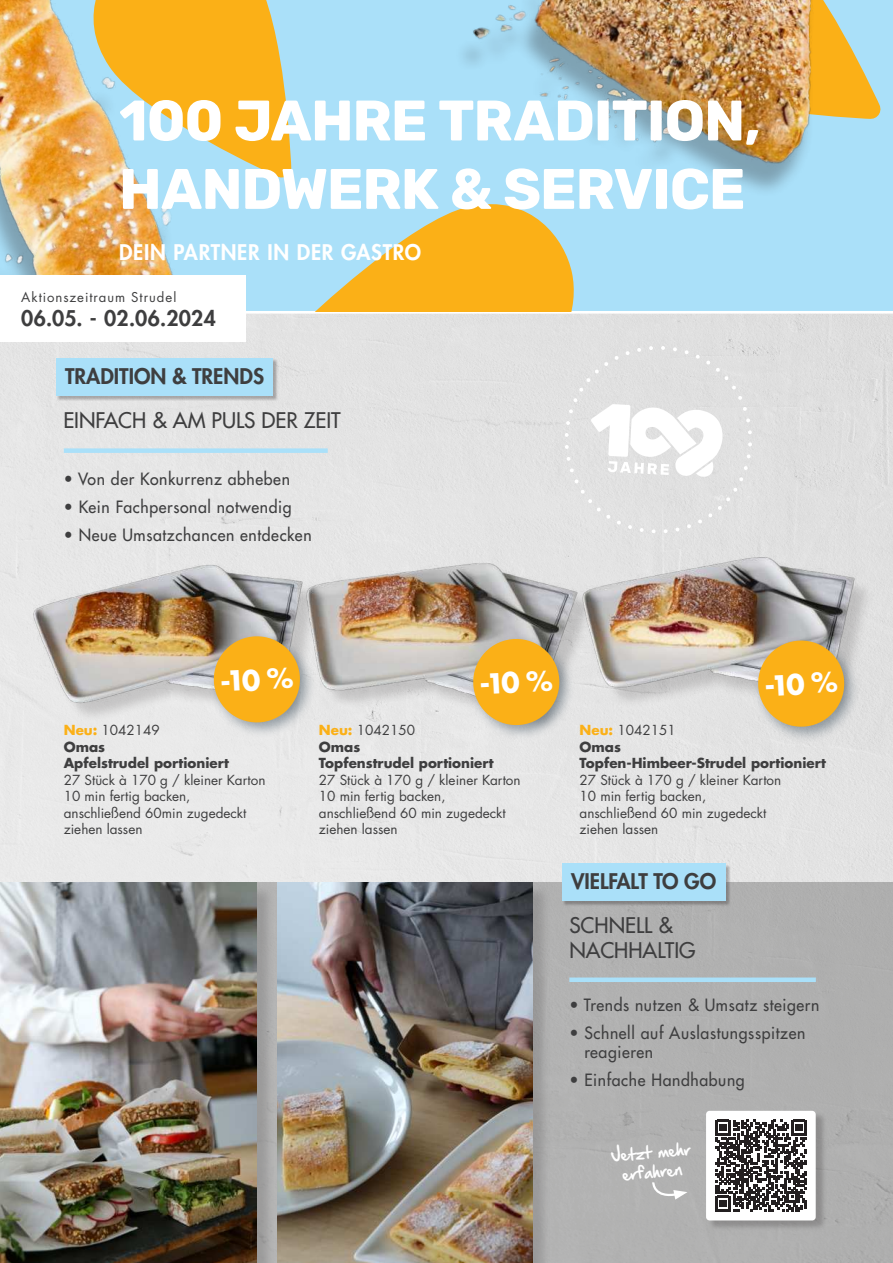
<style>
.page{position:relative;width:893px;height:1263px;background:#fff}
.page>*{position:absolute;margin:0;border:0;box-sizing:border-box;transform-origin:0 0}
.t1{font:700 57px/68.4px "Rubik";letter-spacing:-.02em;color:#fff}
.t2{font:700 27px "Futura LT Pro";color:#fff}
.t3{font:800 21px "Futura LT Pro";color:#3e3e3f}
.t4{font:500 21px/25.2px "Futura LT Pro";color:#3e3e3f}
.t5{font:800 21px "Futura LT Pro";letter-spacing:.03em;color:#fff}
.t6{font:500 16.5px/19.5px "Futura LT Pro";letter-spacing:.04em;color:#3e3e3f;scale:.96 1}
.t7{font:13.5px/16.5px "Futura LT Pro";color:#3e3e3f}
.t8{font:700 13.5px/16.5px "Futura LT Pro";color:#3e3e3f}
.t9{font:13.2px "Futura LT Pro";letter-spacing:.075em;color:#3e3e3f}
.t10{font:10.5px/19.5px "Hand Of Sean Pro";color:#fff;text-align:center}
.s1{color:#fbb017}
.s2{font-weight:400}
</style>
<div class="page">
<div style="left:0;top:310px;width:893px;height:572px;background:#e4e4e4"></div>
<hr style="left:0;top:311px;width:893px;height:3px;background:#fff">
<div style="left:0;top:0;width:893px;height:310px;background:#aae0f9"></div>
<svg style="left:292px;top:213px;width:293px;height:98px"></svg>
<img style="left:493px;top:0;width:388px;height:213px">
<img style="left:0;top:0;width:493px;height:310px">
<div style="left:0;top:882px;width:893px;height:381px;background:#b0b0b0"></div>
<div style="left:0;top:884px;width:275px;height:379px;background:#231f20;opacity:.18"></div>
<img style="left:0;top:882px;width:256px;height:381px">
<div style="left:279px;top:884px;width:272px;height:379px;background:#231f20;opacity:.18"></div>
<img style="left:277px;top:882px;width:255px;height:381px">
<div style="left:563px;top:864px;width:168px;height:42px;background:#231f20;opacity:.32"></div>
<div style="left:562px;top:863px;width:163px;height:38px;background:#aae0f9"></div>
<div style="left:57px;top:359px;width:221px;height:42px;background:#231f20;opacity:.32"></div>
<div style="left:56px;top:358px;width:217px;height:37px;background:#aae0f9"></div>
<div style="left:569px;top:977px;width:247px;height:5px;background:#aae0f9"></div>
<div style="left:64px;top:448px;width:264px;height:5px;background:#aae0f9"></div>
<div style="left:707px;top:1112px;width:119px;height:119px;background:#231f20;opacity:.24"></div>
<div style="left:706px;top:1111px;width:110px;height:109px;background:#fff;border-radius:4px"></div>
<svg style="left:715px;top:1120px;width:92px;height:91px"></svg>
<div style="left:0;top:275px;width:245px;height:66px;background:#fff"></div>
<img style="left:33px;top:531px;width:265px;height:195px">
<img style="left:298px;top:526px;width:272px;height:201px">
<div style="left:586px;top:560px;width:289px;height:155px;background:#e0e0e0"></div>
<img style="left:570px;top:523px;width:295px;height:206px">
<div style="left:209px;top:631px;width:107px;height:108px;background:#1b3141;opacity:.41"></div>
<svg style="left:211px;top:634px;width:91px;height:91px;background:#e4af44"></svg>
<div style="left:468px;top:634px;width:108px;height:107px;background:#1b3141;opacity:.41"></div>
<svg style="left:471px;top:636px;width:91px;height:92px;background:#e5b247"></svg>
<div style="left:753px;top:635px;width:107px;height:108px;background:#1b3141;opacity:.41"></div>
<svg style="left:755px;top:638px;width:92px;height:91px;background:#e6b249"></svg>
<svg style="left:652px;top:529px;width:4px;height:4px"></svg>
<svg style="left:640px;top:528px;width:4px;height:4px"></svg>
<svg style="left:664px;top:529px;width:4px;height:4px"></svg>
<svg style="left:628px;top:525px;width:4px;height:4px"></svg>
<svg style="left:675px;top:527px;width:5px;height:4px"></svg>
<svg style="left:617px;top:520px;width:4px;height:5px"></svg>
<svg style="left:687px;top:524px;width:4px;height:4px"></svg>
<svg style="left:698px;top:519px;width:4px;height:4px"></svg>
<svg style="left:580px;top:489px;width:31px;height:30px"></svg>
<svg style="left:574px;top:479px;width:5px;height:4px"></svg>
<svg style="left:708px;top:487px;width:30px;height:30px"></svg>
<svg style="left:570px;top:468px;width:4px;height:4px"></svg>
<svg style="left:739px;top:477px;width:4px;height:4px"></svg>
<svg style="left:566px;top:457px;width:5px;height:4px"></svg>
<svg style="left:743px;top:466px;width:5px;height:4px"></svg>
<svg style="left:565px;top:445px;width:4px;height:4px"></svg>
<svg style="left:746px;top:454px;width:5px;height:4px"></svg>
<svg style="left:565px;top:433px;width:4px;height:4px"></svg>
<svg style="left:748px;top:442px;width:4px;height:4px"></svg>
<svg style="left:566px;top:421px;width:4px;height:4px"></svg>
<svg style="left:748px;top:430px;width:4px;height:4px"></svg>
<svg style="left:569px;top:409px;width:4px;height:4px"></svg>
<svg style="left:746px;top:418px;width:4px;height:4px"></svg>
<svg style="left:573px;top:398px;width:5px;height:4px"></svg>
<svg style="left:743px;top:407px;width:4px;height:4px"></svg>
<svg style="left:738px;top:396px;width:4px;height:4px"></svg>
<svg style="left:579px;top:362px;width:29px;height:30px"></svg>
<svg style="left:716px;top:368px;width:20px;height:21px"></svg>
<svg style="left:614px;top:356px;width:5px;height:4px"></svg>
<svg style="left:706px;top:360px;width:4px;height:5px"></svg>
<svg style="left:625px;top:351px;width:5px;height:4px"></svg>
<svg style="left:696px;top:354px;width:4px;height:5px"></svg>
<svg style="left:637px;top:348px;width:4px;height:4px"></svg>
<svg style="left:684px;top:350px;width:5px;height:4px"></svg>
<svg style="left:649px;top:346px;width:4px;height:4px"></svg>
<svg style="left:673px;top:347px;width:4px;height:4px"></svg>
<svg style="left:661px;top:346px;width:4px;height:4px"></svg>
<svg style="left:591px;top:404px;width:132px;height:74px"></svg>
<svg style="left:652px;top:1182px;width:35px;height:17px"></svg>
<h1 class="t1" style="left:119px;top:87px;width:643px">100 JAHRE TRADITION,<br>HANDWERK &amp; SERVICE</h1>
<h3 class="t5" style="left:119px;top:239px;width:303px">DEIN PARTNER IN DER GASTRO</h3>
<p class="t9" style="left:21px;top:291px;width:157px">Aktionszeitraum Strudel</p>
<h3 class="t3" style="left:21px;top:305px;width:196px">06.05. - 02.06.2024</h3>
<h3 class="t3" style="left:65px;top:362px;width:201px">TRADITION &amp; TRENDS</h3>
<h3 class="t4" style="left:63px;top:409px;width:279px">EINFACH &amp; AM PULS DER ZEIT</h3>
<p class="t6" style="left:64px;top:470px;width:237px">• Von der Konkurrenz abheben</p>
<p class="t6" style="left:64px;top:498px;width:239px">• Kein Fachpersonal notwendig</p>
<p class="t6" style="left:64px;top:526px;width:260px">• Neue Umsatzchancen entdecken</p>
<h2 class="t2" style="left:220px;top:669px;width:75px;rotate:-3deg">-10 %</h2>
<h2 class="t2" style="left:479px;top:672px;width:75px;rotate:-3deg">-10 %</h2>
<h2 class="t2" style="left:764px;top:673px;width:75px;rotate:-3deg">-10 %</h2>
<p class="t8" style="left:64px;top:723px;width:167px"><span class="s1">Neu:</span> <span class="s2">1042149<br></span>Omas<br>Apfelstrudel portioniert</p>
<p class="t7" style="left:64px;top:773px;width:203px">27 Stück à 170 g / kleiner Karton<br>10 min fertig backen, anschließend 60min zugedeckt ziehen lassen</p>
<p class="t8" style="left:319px;top:723px;width:176px"><span class="s1">Neu:</span> <span class="s2">1042150<br></span>Omas<br>Topfenstrudel portioniert</p>
<p class="t7" style="left:319px;top:773px;width:203px">27 Stück à 170 g / kleiner Karton<br>10 min fertig backen, anschließend 60 min zugedeckt ziehen lassen</p>
<p class="t8" style="left:580px;top:723px;width:248px"><span class="s1">Neu:</span> <span class="s2">1042151<br></span>Omas<br>Topfen-Himbeer-Strudel portioniert</p>
<p class="t7" style="left:580px;top:773px;width:203px">27 Stück à 170 g / kleiner Karton<br>10 min fertig backen, anschließend 60 min zugedeckt ziehen lassen</p>
<h3 class="t3" style="left:571px;top:868px;width:146px">VIELFALT TO GO</h3>
<h3 class="t4" style="left:569px;top:914px;width:128px">SCHNELL &amp;<br>NACHHALTIG</h3>
<p class="t6" style="left:569px;top:996px;width:262px">• Trends nutzen &amp; Umsatz steigern</p>
<p class="t6" style="left:584px;top:1024px;width:232px;text-indent:-15px">• Schnell auf Auslastungsspitzen reagieren</p>
<p class="t6" style="left:569px;top:1071px;width:184px">• Einfache Handhabung</p>
<p class="t10" style="left:610px;top:1149px;width:81px;rotate:-5deg">Jetzt mehr erfahren</p>
</div>
